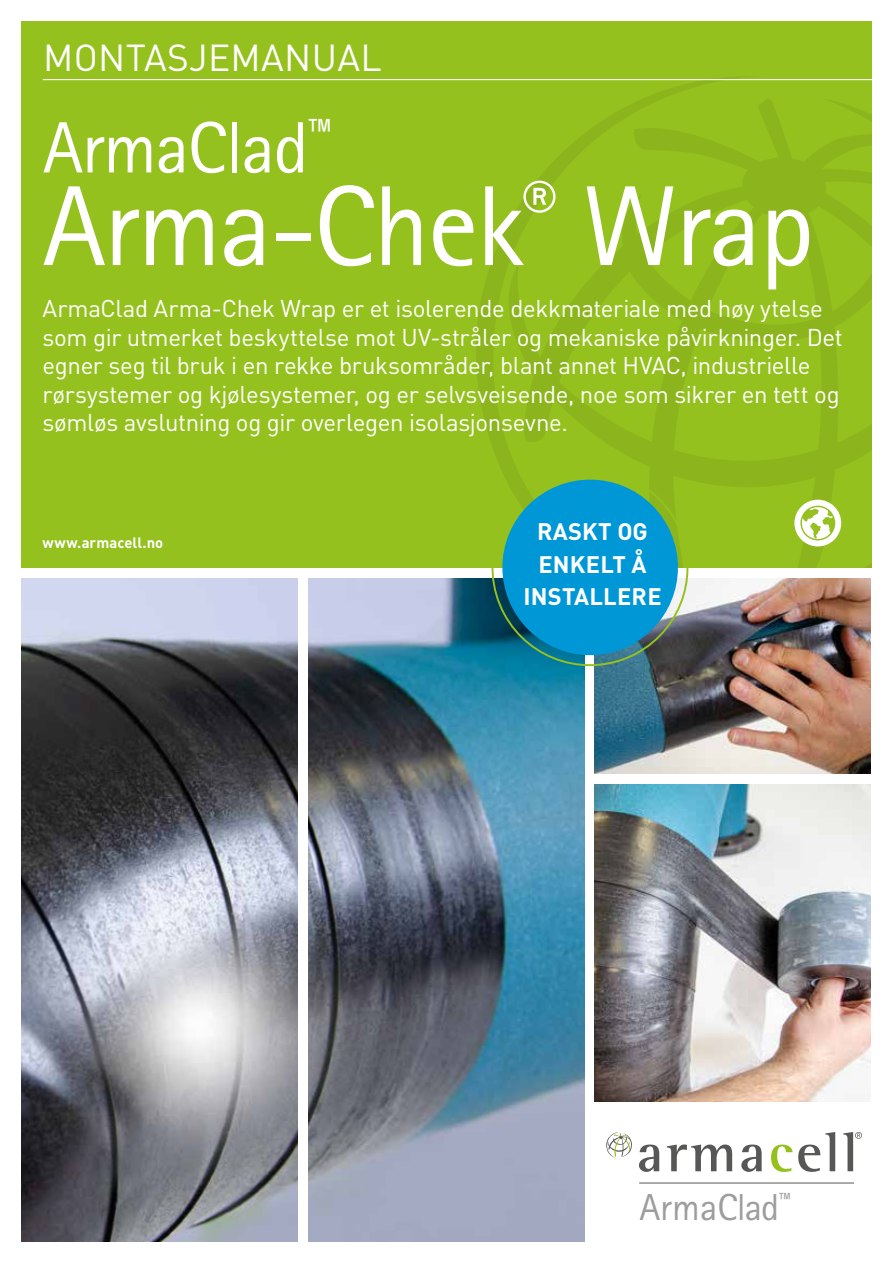
<style>
.page{position:relative;width:893px;height:1263px;background:#fff}
.page>*{position:absolute;margin:0;border:0;box-sizing:border-box;transform-origin:0 0}
.t1{font:114px "Rotis Sans Serif Std";letter-spacing:-.02em;color:#fff}
.t2{font:72.75px "Rotis Sans Serif Std";letter-spacing:-.02em;color:#fff}
.t3{font:37.65px "Rotis Sans Serif Pro";color:#9d9d9c}
.t4{font:37.05px "DIN Pro";letter-spacing:.01em;color:#fff}
.t5{font:24px/28.5px "DIN Pro";letter-spacing:-.015em;color:#fff}
.t6{font:700 23.7px/32.4px "DIN Pro";letter-spacing:.01em;color:#fff;text-align:center}
.t7{font:700 14.85px "DIN Pro";color:#fff}
</style>
<div class="page">
<img style="left:594px;top:784px;width:277px;height:317px">
<img style="left:594px;top:578px;width:277px;height:196px">
<svg style="left:639px;top:1144px;width:20px;height:28px"></svg>
<svg style="left:667px;top:1144px;width:65px;height:27px"></svg>
<svg style="left:741px;top:1144px;width:21px;height:28px"></svg>
<svg style="left:771px;top:1144px;width:21px;height:28px"></svg>
<svg style="left:798px;top:1132px;width:37px;height:40px"></svg>
<svg style="left:843px;top:1132px;width:19px;height:39px"></svg>
<svg style="left:606px;top:1132px;width:26px;height:26px"></svg>
<hr style="left:639px;top:1183px;width:215px;height:1px;background:#575756">
<img style="left:308px;top:578px;width:277px;height:664px">
<img style="left:21px;top:578px;width:277px;height:664px">
<div style="left:21px;top:21px;width:851px;height:547px;background:#95c11f"></div>
<svg style="left:474px;top:77px;width:290px;height:379px"></svg>
<svg style="left:497px;top:96px;width:375px;height:472px"></svg>
<hr style="left:43px;top:79px;width:850px;height:1px;background:#fff">
<div style="left:794px;top:500px;width:47px;height:46px;background:#fff;border-radius:50%"></div>
<svg style="left:800px;top:506px;width:35px;height:34px"></svg>
<svg style="left:489px;top:456px;width:212px;height:223px"></svg>
<h3 class="t4" style="left:43px;top:28px;width:340px">MONTASJEMANUAL</h3>
<h2 class="t2" style="left:43px;top:105px;width:292px">ArmaClad<sup>™</sup></h2>
<h1 class="t1" style="left:43px;top:159px;width:773px">Arma-Chek<sup>®</sup> Wrap</h1>
<p class="t5" style="left:43px;top:292px;width:802px">ArmaClad Arma-Chek Wrap er et isolerende dekkmateriale med høy ytelse som gir utmerket beskyttelse mot UV-stråler og mekaniske påvirkninger. Det egner seg til bruk i en rekke bruksområder, blant annet HVAC, industrielle rørsystemer og kjølesystemer, og er selvsveisende, noe som sikrer en tett og sømløs avslutning og gir overlegen isolasjonsevne.</p>
<p class="t7" style="left:43px;top:530px;width:122px">www.armacell.no</p>
<p class="t6" style="left:523px;top:513px;width:140px">RASKT OG<br>ENKELT Å<br>INSTALLERE</p>
<h3 class="t3" style="left:639px;top:1185px;width:154px">ArmaClad<sup>™</sup></h3>
</div>
